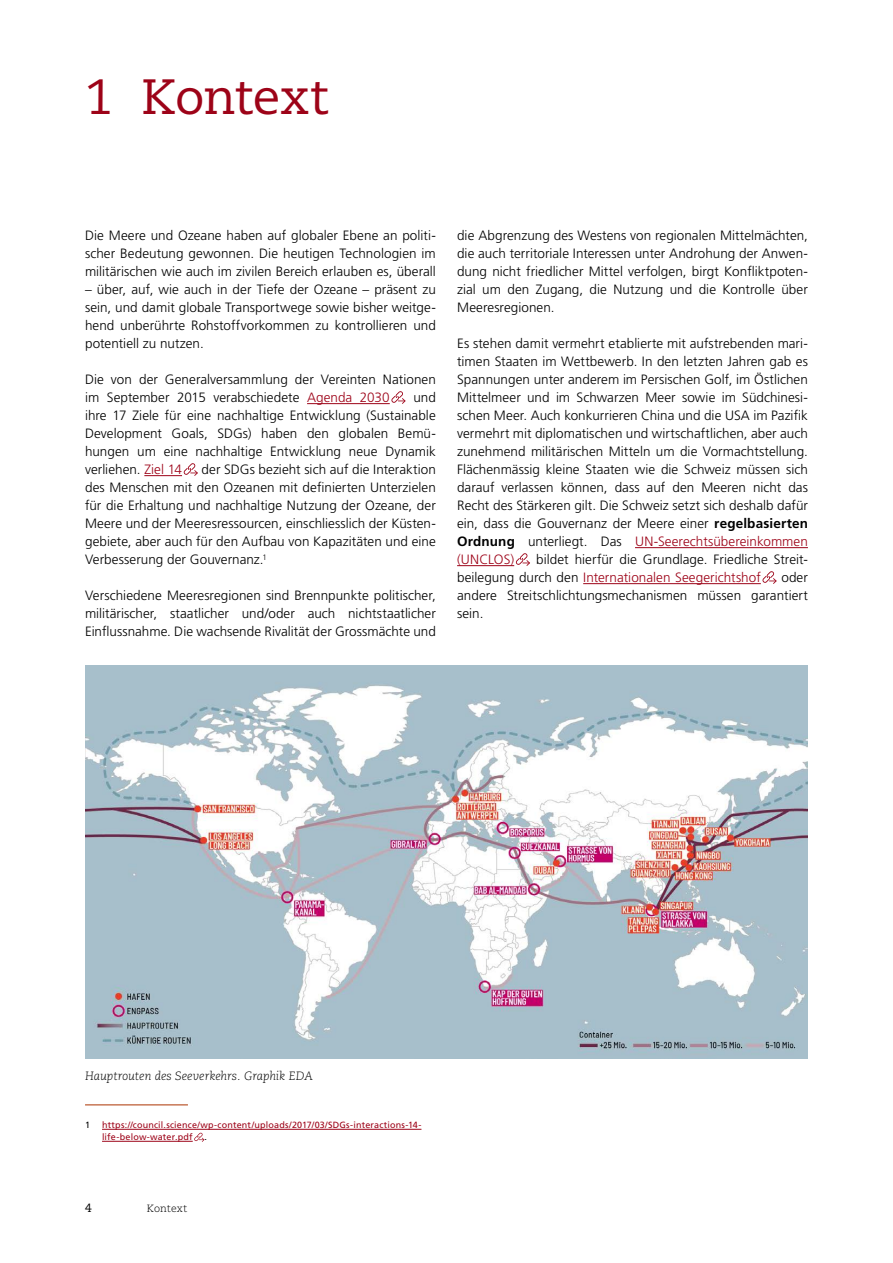
<style>
.page{position:relative;width:893px;height:1263px;background:#fff}
.page>*{position:absolute;margin:0;border:0;box-sizing:border-box;transform-origin:0 0}
._1_Kapitel_Caec_33_3{font:49.5px "Caecilia LT Pro 55 Roman";letter-spacing:-.015em;color:#9d0318}
._4_Lauftext_9pt{font:300 13.5px/18px "Frutiger LT Pro";letter-spacing:.005em;color:#000;text-align:justify}
._4_Legende{font:italic 300 12px "Caecilia LT Pro 46";letter-spacing:-.005em;color:#000}
.t1{font:12px "Caecilia LT Pro 55 Roman";color:#000}
.t2{font:300 10.5px "Caecilia LT Pro 45";letter-spacing:.01em;color:#000}
._7_Fussnote{font:9px/12px "Frutiger LT Pro";letter-spacing:.02em;color:#9d0318}
._7_Fussnote-2{font:9px "Frutiger LT Pro";color:#000}
.s1{color:#9d0318}
.s2{font-weight:700}
</style>
<div class="page">
<img style="left:85px;top:665px;width:723px;height:394px">
<hr style="left:307px;top:403px;width:83px;height:1px;background:#9d0318">
<hr style="left:144px;top:475px;width:38px;height:1px;background:#9d0318">
<svg style="left:391px;top:391px;width:15px;height:13px"></svg>
<svg style="left:184px;top:463px;width:14px;height:13px"></svg>
<hr style="left:85px;top:1104px;width:103px;height:1px;background:#ab3300">
<hr style="left:102px;top:1129px;width:319px;height:1px;background:#9d0318">
<hr style="left:102px;top:1141px;width:91px;height:1px;background:#9d0318">
<svg style="left:194px;top:1133px;width:10px;height:9px"></svg>
<hr style="left:635px;top:547px;width:173px;height:1px;background:#9d0318">
<hr style="left:457px;top:565px;width:57px;height:1px;background:#9d0318">
<hr style="left:583px;top:583px;width:178px;height:1px;background:#9d0318">
<svg style="left:516px;top:553px;width:14px;height:13px"></svg>
<svg style="left:762px;top:571px;width:15px;height:13px"></svg>
<p class="_1_Kapitel_Caec_33_3" style="left:85px;top:64px;width:245px">1 Kontext</p>
<p class="_4_Lauftext_9pt" style="left:85px;top:227px;width:352px">Die Meere und Ozeane haben auf globaler Ebene an politi&shy;scher Bedeutung gewonnen. Die heutigen Technologien im militärischen wie auch im zivilen Bereich erlauben es, überall</p>
<p class="_4_Lauftext_9pt" style="left:85px;top:281px;width:352px">– über, auf, wie auch in der Tiefe der Ozeane – präsent zu sein, und damit globale Transportwege sowie bisher weitge&shy;hend unberührte Rohstoffvorkommen zu kontrollieren und potentiell zu nutzen.</p>
<p class="_4_Lauftext_9pt" style="left:85px;top:371px;width:352px">Die von der Generalversammlung der Vereinten Nationen im September 2015 verabschiedete <span class="s1">Agenda 2030</span></p>
<p class="_4_Lauftext_9pt" style="left:85px;top:389px;width:352px;text-indent:328px">und ihre 17 Ziele für eine nachhaltige Entwicklung (Sustainable Development Goals, SDGs) haben den globalen Bemü&shy;hungen um eine nachhaltige Entwicklung neue Dynamik verliehen. <span class="s1">Ziel 14</span></p>
<p class="_4_Lauftext_9pt" style="left:85px;top:461px;width:352px;text-indent:117px">der SDGs bezieht sich auf die Interaktion des Menschen mit den Ozeanen mit definierten Unterzielen für die Erhaltung und nachhaltige Nutzung der Ozeane, der Meere und der Meeresressourcen, einschliesslich der Küsten&shy;gebiete, aber auch für den Aufbau von Kapazitäten und eine Verbesserung der Gouvernanz.<sup>1</sup></p>
<p class="_4_Lauftext_9pt" style="left:85px;top:587px;width:352px">Verschiedene Meeresregionen sind Brennpunkte politischer, militärischer, staatlicher und/oder auch nichtstaatlicher Einflussnahme. Die wachsende Rivalität der Grossmächte und</p>
<p class="_4_Lauftext_9pt" style="left:457px;top:227px;width:352px">die Abgrenzung des Westens von regionalen Mittelmächten, die auch territoriale Interessen unter Androhung der Anwen&shy;dung nicht friedlicher Mittel verfolgen, birgt Konfliktpoten&shy;zial um den Zugang, die Nutzung und die Kontrolle über Meeresregionen.</p>
<p class="_4_Lauftext_9pt" style="left:457px;top:335px;width:352px">Es stehen damit vermehrt etablierte mit aufstrebenden mari&shy;timen Staaten im Wettbewerb. In den letzten Jahren gab es Spannungen unter anderem im Persischen Golf, im Östlichen Mittelmeer und im Schwarzen Meer sowie im Südchinesi&shy;schen Meer. Auch konkurrieren China und die USA im Pazifik vermehrt mit diplomatischen und wirtschaftlichen, aber auch zunehmend militärischen Mitteln um die Vormachtstellung.<br>Flächenmässig kleine Staaten wie die Schweiz müssen sich darauf verlassen können, dass auf den Meeren nicht das Recht des Stärkeren gilt. Die Schweiz setzt sich deshalb dafür ein, dass die Gouvernanz der Meere einer <span class="s2">regelbasierten Ordnung</span> unterliegt. Das <span class="s1">UN-Seerechtsübereinkommen (UNCLOS)</span></p>
<p class="_4_Lauftext_9pt" style="left:457px;top:551px;width:352px;text-indent:79px">bildet hierfür die Grundlage. Friedliche Streit&shy;beilegung durch den <span class="s1">Internationalen Seegerichtshof</span></p>
<p class="_4_Lauftext_9pt" style="left:457px;top:569px;width:352px;text-indent:324px">oder andere Streitschlichtungsmechanismen müssen garantiert sein.</p>
<p class="_4_Legende" style="left:85px;top:1068px;width:230px">Hauptrouten des Seeverkehrs. Graphik EDA</p>
<p class="_7_Fussnote-2" style="left:85px;top:1120px;width:7px">1</p>
<p class="_7_Fussnote" style="left:102px;top:1119px;width:321px">https://council.science/wp-content/uploads/2017/03/SDGs-interactions-14- life-below-water.pdf</p>
<p class="_7_Fussnote-2" style="left:204px;top:1132px;width:4px">.</p>
<p class="t1" style="left:85px;top:1200px;width:8px">4</p>
<p class="t2" style="left:147px;top:1202px;width:42px">Kontext</p>
</div>
